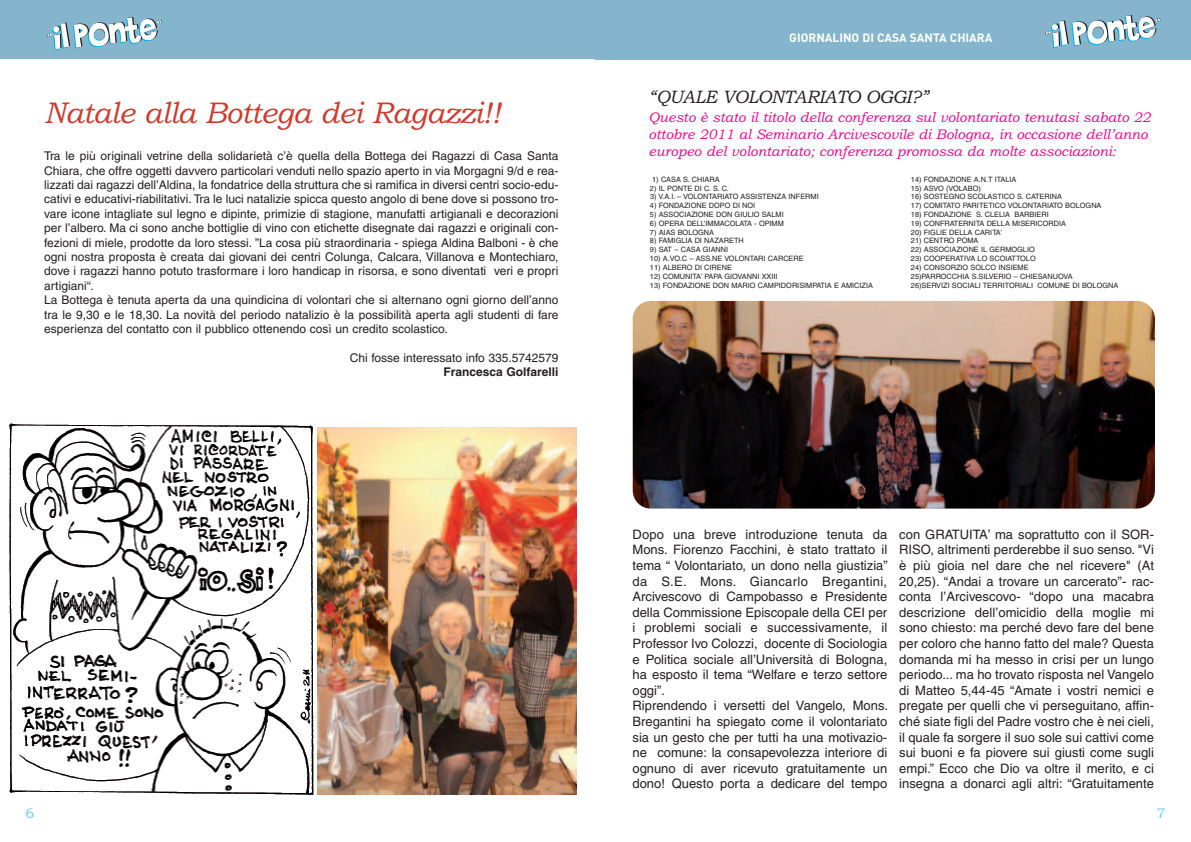
<style>
.page{position:relative;width:1191px;height:842px;background:#fff}
.page>*{position:absolute;margin:0;border:0;box-sizing:border-box;transform-origin:0 0}
.t1{font:italic 30px "Bookman Old Style";letter-spacing:-.02em;color:#d2392a}
.t2{font:italic 18px "Bookman Old Style";letter-spacing:-.02em;color:#231f20}
.t3{font:italic 14px/16.8px "Bookman Old Style";color:#ed028c}
.t4{font:14px "Bookman Old Style";color:#62cdf5}
.t5{font:13px/15.6px "Helvetica";color:#231f20}
.t6{font:12px/14.4px "Helvetica";color:#231f20}
.t7{font:700 12px "DIN";color:#fff}
.t8{font:700 12px "Helvetica";color:#231f20}
.t9{font:7.3px/8.8px "Helvetica";color:#231f20}
</style>
<div class="page">
<div style="left:595px;top:0;width:596px;height:59px;background:#84b5cc"></div>
<svg style="left:1045px;top:15px;width:115px;height:33px"></svg>
<div style="left:0;top:0;width:595px;height:59px;background:#84b5cc"></div>
<svg style="left:47px;top:17px;width:115px;height:33px"></svg>
<img style="left:9px;top:423px;width:304px;height:372px">
<img style="left:632px;top:301px;width:523px;height:208px">
<img style="left:317px;top:427px;width:260px;height:367px">
<h1 class="t1" style="left:44px;top:95px;width:458px">Natale alla Bottega dei Ragazzi!!</h1>
<p class="t6" style="left:44px;top:150px;width:516px">Tra le più originali vetrine della solidarietà c’è quella della Bottega dei Ragazzi di Casa Santa Chiara, che offre oggetti davvero particolari venduti nello spazio aperto in via Morgagni 9/d e rea&shy;lizzati dai ragazzi dell’Aldina, la fondatrice della struttura che si ramifica in diversi centri socio-edu&shy;cativi e educativi-riabilitativi. Tra le luci natalizie spicca questo angolo di bene dove si possono tro&shy;vare icone intagliate sul legno e dipinte, primizie di stagione, manufatti artigianali e decorazioni per l’albero. Ma ci sono anche bottiglie di vino con etichette disegnate dai ragazzi e originali con&shy;fezioni di miele, prodotte da loro stessi. ”La cosa più straordinaria - spiega Aldina Balboni - è che ogni nostra proposta è creata dai giovani dei centri Colunga, Calcara, Villanova e Montechiaro, dove i ragazzi hanno potuto trasformare i loro handicap in risorsa, e sono diventati veri e propri artigiani“.<br>La Bottega è tenuta aperta da una quindicina di volontari che si alternano ogni giorno dell’anno tra le 9,30 e le 18,30. La novità del periodo natalizio è la possibilità aperta agli studenti di fare esperienza del contatto con il pubblico ottenendo così un credito scolastico.</p>
<p class="t6" style="left:350px;top:352px;width:210px">Chi fosse interessato info 335.5742579</p>
<p class="t8" style="left:443px;top:368px;width:117px">Francesca Golfarelli</p>
<p class="t7" style="left:789px;top:31px;width:205px">GIORNALINO DI CASA SANTA CHIARA</p>
<h2 class="t2" style="left:648px;top:87px;width:282px">“QUALE VOLONTARIATO OGGI?”</h2>
<p class="t3" style="left:648px;top:109px;width:504px">Questo è stato il titolo della conferenza sul volontariato tenutasi sabato 22 ottobre 2011 al Seminario Arcivescovile di Bologna, in occasione dell’anno europeo del volontariato; conferenza promossa da molte associazioni:</p>
<p class="t9" style="left:652px;top:176px;width:69px">1) CASA S. CHIARA</p>
<p class="t9" style="left:650px;top:184px;width:80px">2) IL PONTE DI C. S. C.</p>
<p class="t9" style="left:650px;top:193px;width:170px">3) V.A.I. – VOLONTARIATO ASSISTENZA INFERMI</p>
<p class="t9" style="left:650px;top:202px;width:107px">4) FONDAZIONE DOPO DI NOI</p>
<p class="t9" style="left:650px;top:211px;width:135px">5) ASSOCIAZIONE DON GIULIO SALMI</p>
<p class="t9" style="left:650px;top:220px;width:135px">6) OPERA DELL’IMMACOLATA - OPIMM</p>
<p class="t9" style="left:650px;top:228px;width:66px">7) AIAS BOLOGNA</p>
<p class="t9" style="left:650px;top:237px;width:95px">8) FAMIGLIA DI NAZARETH</p>
<p class="t9" style="left:650px;top:246px;width:80px">9) SAT – CASA GIANNI</p>
<p class="t9" style="left:650px;top:255px;width:155px">10) A.VO.C – ASS.NE VOLONTARI CARCERE</p>
<p class="t9" style="left:650px;top:264px;width:84px">11) ALBERO DI CIRENE</p>
<p class="t9" style="left:650px;top:272px;width:129px">12) COMUNITA’ PAPA GIOVANNI XXIII</p>
<p class="t9" style="left:650px;top:281px;width:225px">13) FONDAZIONE DON MARIO CAMPIDORISIMPATIA E AMICIZIA</p>
<p class="t9" style="left:911px;top:176px;width:107px">14) FONDAZIONE A.N.T ITALIA</p>
<p class="t9" style="left:911px;top:184px;width:71px">15) ASVO (VOLABO)</p>
<p class="t9" style="left:911px;top:193px;width:153px">16) SOSTEGNO SCOLASTICO S. CATERINA</p>
<p class="t9" style="left:911px;top:202px;width:192px">17) COMITATO PARITETICO VOLONTARIATO BOLOGNA</p>
<p class="t9" style="left:911px;top:211px;width:139px">18) FONDAZIONE S. CLELIA BARBIERI</p>
<p class="t9" style="left:911px;top:220px;width:157px">19) CONFRATERNITA DELLA MISERICORDIA</p>
<p class="t9" style="left:911px;top:228px;width:93px">20) FIGLIE DELLA CARITA’</p>
<p class="t9" style="left:911px;top:237px;width:69px">21) CENTRO POMA</p>
<p class="t9" style="left:911px;top:246px;width:125px">22) ASSOCIAZIONE IL GERMOGLIO</p>
<p class="t9" style="left:911px;top:255px;width:126px">23) COOPERATIVA LO SCOIATTOLO</p>
<p class="t9" style="left:911px;top:264px;width:209px">24) CONSORZIO SOLCO INSIEME<br>25)PARROCCHIA S.SILVERIO – CHIESANUOVA<br>26)SERVIZI SOCIALI TERRITORIALI COMUNE DI BOLOGNA</p>
<p class="t5" style="left:632px;top:528px;width:257px">Dopo una breve introduzione tenuta da Mons. Fiorenzo Facchini, è stato trattato il tema “ Volontariato, un dono nella giustizia” da S.E. Mons. Giancarlo Bregantini, Arcivescovo di Campobasso e Presidente della Commissione Episcopale della CEI per i problemi sociali e successivamente, il Professor Ivo Colozzi, docente di Sociologia e Politica sociale all’Università di Bologna, ha esposto il tema “Welfare e terzo settore oggi”.<br>Riprendendo i versetti del Vangelo, Mons.<br>Bregantini ha spiegato come il volontariato sia un gesto che per tutti ha una motivazio&shy;ne comune: la consapevolezza interiore di ognuno di aver ricevuto gratuitamente un dono! Questo porta a dedicare del tempo</p>
<p class="t5" style="left:899px;top:528px;width:256px;text-align:justify">con GRATUITA’ ma soprattutto con il SOR-RISO, altrimenti perderebbe il suo senso. "Vi è più gioia nel dare che nel ricevere" (At 20,25). “Andai a trovare un carcerato”- rac&shy;conta l’Arcivescovo- “dopo una macabra descrizione dell’omicidio della moglie mi sono chiesto: ma perché devo fare del bene per coloro che hanno fatto del male? Questa domanda mi ha messo in crisi per un lungo periodo... ma ho trovato risposta nel Vangelo di Matteo 5,44-45 “Amate i vostri nemici e pregate per quelli che vi perseguitano, affin&shy;ché siate figli del Padre vostro che è nei cieli, il quale fa sorgere il suo sole sui cattivi come sui buoni e fa piovere sui giusti come sugli empi.” Ecco che Dio va oltre il merito, e ci insegna a donarci agli altri: “Gratuitamente</p>
<p class="t4" style="left:25px;top:805px;width:10px">6</p>
<p class="t4" style="left:1156px;top:805px;width:10px">7</p>
</div>
